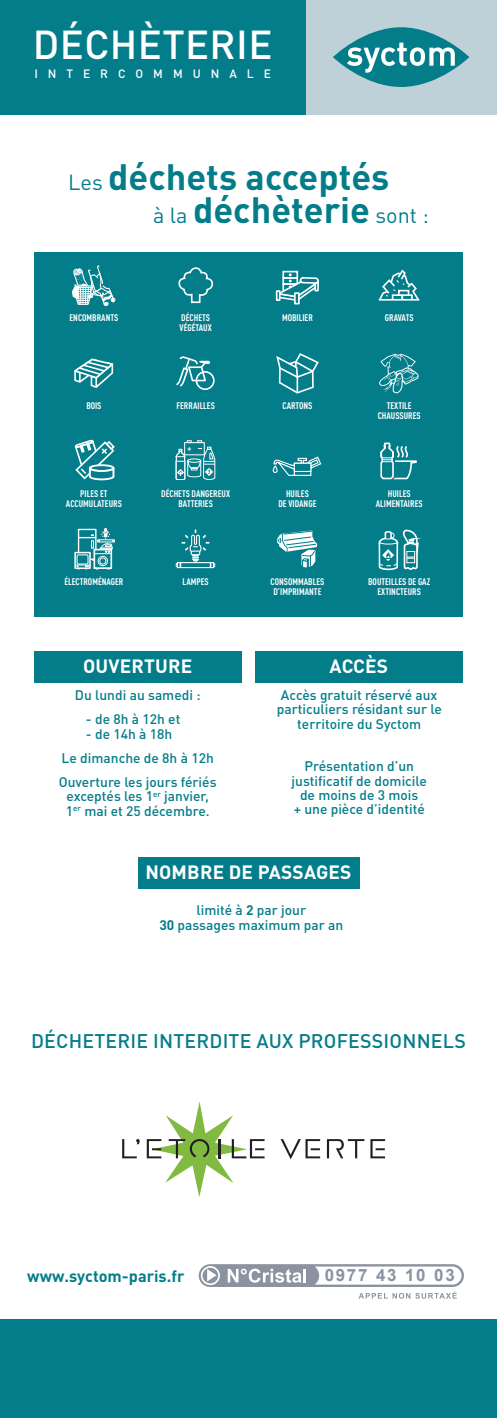
<style>
.page{position:relative;width:497px;height:1418px;background:#fff}
.page>*{position:absolute;margin:0;border:0;box-sizing:border-box;transform-origin:0 0}
.t1{font:500 39.9px "DIN Pro";letter-spacing:.01em;color:#fff}
.t2{font:700 36.2px "DIN Pro";color:#047d8a}
.t3{font:500 19.5px "DIN Pro";letter-spacing:.01em;color:#047d8a}
.t4{font:700 19.02px "DIN Pro";letter-spacing:.01em;color:#fff}
.t5{font:700 16.9px "Arial";letter-spacing:.1em;color:#8a939f}
.t6{font:700 16.3px "DIN Pro";color:#047d8a}
.t7{font:500 13.75px/14.2px "DIN Pro";color:#047d8a;text-align:center}
.t8{font:500 11.97px "DIN Pro";letter-spacing:.83em;color:#fff}
.t9{font:700 9.47px/10px "DIN Cond";color:#fff;text-align:center}
.s1{font-weight:400;font-size:21.6px}
.s2{font-weight:700}
</style>
<div class="page">
<div style="left:302px;top:0;width:194px;height:114px;background:#bfd1d8"></div>
<div style="left:0;top:1319px;width:496px;height:98px;background:#047d8a"></div>
<svg style="left:198px;top:1264px;width:265px;height:34px"></svg>
<div style="left:0;top:0;width:305px;height:114px;background:#047d8a"></div>
<svg style="left:332px;top:27px;width:136px;height:60px;fill:#047d8a"></svg>
<svg style="left:346px;top:43px;width:108px;height:30px;background:#53a5ae"></svg>
<div style="left:34px;top:252px;width:428px;height:365px;background:#047d8a"></div>
<svg style="left:378px;top:269px;width:42px;height:32px"></svg>
<svg style="left:379px;top:354px;width:39px;height:39px"></svg>
<svg style="left:74px;top:439px;width:41px;height:42px"></svg>
<svg style="left:380px;top:442px;width:36px;height:38px"></svg>
<svg style="left:75px;top:528px;width:40px;height:41px"></svg>
<svg style="left:277px;top:530px;width:40px;height:38px"></svg>
<svg style="left:378px;top:529px;width:42px;height:41px"></svg>
<svg style="left:173px;top:527px;width:44px;height:44px"></svg>
<div style="left:177px;top:562px;width:37px;height:6px;border:1px solid #fff"></div>
<svg style="left:176px;top:529px;width:39px;height:38px"></svg>
<div style="left:272px;top:465px;width:5px;height:8px;border:1px solid #fff;border-radius:2px"></div>
<svg style="left:273px;top:456px;width:48px;height:20px"></svg>
<div style="left:195px;top:371px;width:19px;height:19px;border:2px solid #fff;border-radius:50%"></div>
<svg style="left:176px;top:356px;width:34px;height:32px"></svg>
<div style="left:282px;top:271px;width:16px;height:8px;border:2px solid #fff"></div>
<div style="left:294px;top:292px;width:5px;height:12px;border:2px solid #fff"></div>
<svg style="left:276px;top:273px;width:43px;height:29px"></svg>
<svg style="left:72px;top:265px;width:43px;height:41px"></svg>
<svg style="left:178px;top:267px;width:35px;height:37px"></svg>
<svg style="left:74px;top:358px;width:40px;height:30px"></svg>
<svg style="left:276px;top:353px;width:43px;height:41px"></svg>
<div style="left:34px;top:651px;width:207px;height:31px;background:#047d8a"></div>
<div style="left:255px;top:651px;width:207px;height:31px;background:#047d8a"></div>
<svg style="left:175px;top:440px;width:40px;height:40px"></svg>
<svg style="left:122px;top:1139px;width:17px;height:19px"></svg>
<svg style="left:146px;top:1101px;width:118px;height:96px"></svg>
<svg style="left:280px;top:1139px;width:40px;height:20px"></svg>
<svg style="left:326px;top:1139px;width:38px;height:19px"></svg>
<svg style="left:370px;top:1139px;width:14px;height:19px"></svg>
<div style="left:137px;top:857px;width:222px;height:32px;background:#047d8a"></div>
<p class="t1" style="left:33px;top:17px;width:241px">DÉCHÈTERIE</p>
<p class="t8" style="left:34px;top:65px;width:238px">INTERCOMMUNALE</p>
<p class="t2" style="left:68px;top:152px;width:322px"><span class="s1">Les</span> déchets acceptés</p>
<p class="t2" style="left:153px;top:185px;width:277px"><span class="s1">à la</span> déchèterie <span class="s1">sont :</span></p>
<p class="t9" style="left:69px;top:312px;width:50px">ENCOMBRANTS</p>
<p class="t9" style="left:181px;top:312px;width:30px">DÉCHETS</p>
<p class="t9" style="left:282px;top:312px;width:32px">MOBILIER</p>
<p class="t9" style="left:179px;top:322px;width:34px">VÉGÉTAUX</p>
<p class="t9" style="left:384px;top:312px;width:30px">GRAVATS</p>
<p class="t9" style="left:86px;top:400px;width:17px">BOIS</p>
<p class="t9" style="left:282px;top:400px;width:31px">CARTONS</p>
<p class="t9" style="left:176px;top:400px;width:40px">FERRAILLES</p>
<p class="t9" style="left:386px;top:400px;width:26px">TEXTILE</p>
<p class="t9" style="left:377px;top:410px;width:44px">CHAUSSURES</p>
<p class="t9" style="left:80px;top:488px;width:29px">PILES ET</p>
<p class="t9" style="left:66px;top:498px;width:57px">ACCUMULATEURS</p>
<p class="t9" style="left:161px;top:488px;width:70px">DÉCHETS DANGEREUX</p>
<p class="t9" style="left:178px;top:498px;width:36px">BATTERIES</p>
<p class="t9" style="left:286px;top:488px;width:24px">HUILES</p>
<p class="t9" style="left:278px;top:498px;width:39px">DE VIDANGE</p>
<p class="t9" style="left:387px;top:488px;width:24px">HUILES</p>
<p class="t9" style="left:375px;top:498px;width:48px">ALIMENTAIRES</p>
<p class="t9" style="left:64px;top:576px;width:61px">ÉLECTROMÉNAGER</p>
<p class="t9" style="left:270px;top:576px;width:55px">CONSOMMABLES<br>D’IMPRIMANTE</p>
<p class="t9" style="left:368px;top:576px;width:63px">BOUTEILLES DE GAZ</p>
<p class="t9" style="left:182px;top:576px;width:28px">LAMPES</p>
<p class="t9" style="left:377px;top:586px;width:45px">EXTINCTEURS</p>
<p class="t4" style="left:83px;top:653px;width:111px">OUVERTURE</p>
<p class="t7" style="left:75px;top:687px;width:127px">Du lundi au samedi :</p>
<p class="t7" style="left:86px;top:711px;width:96px">- de 8h à 12h et</p>
<p class="t7" style="left:86px;top:726px;width:88px">- de 14h à 18h</p>
<p class="t7" style="left:62px;top:750px;width:153px">Le dimanche de 8h à 12h</p>
<p class="t7" style="left:59px;top:774px;width:159px">Ouverture les jours fériés exceptés les 1<sup>er</sup> janvier,<br>1<sup>er</sup> mai et 25 décembre.</p>
<p class="t4" style="left:329px;top:653px;width:60px">ACCÈS</p>
<p class="t7" style="left:276px;top:687px;width:166px">Accès gratuit réservé aux particuliers résidant sur le territoire du Syctom</p>
<p class="t7" style="left:304px;top:758px;width:111px">Présentation d’un</p>
<p class="t7" style="left:291px;top:773px;width:137px">justificatif de domicile</p>
<p class="t7" style="left:293px;top:787px;width:132px">de moins de 3 mois<br>+ une pièce d’identité</p>
<p class="t4" style="left:145px;top:859px;width:207px">NOMBRE DE PASSAGES</p>
<p class="t7" style="left:196px;top:902px;width:111px">limité à <span class="s2">2</span> par jour</p>
<p class="t7" style="left:159px;top:917px;width:185px"><span class="s2">30</span> passages maximum par an</p>
<p class="t3" style="left:31px;top:1027px;width:435px">DÉCHETERIE INTERDITE AUX PROFESSIONNELS</p>
<p class="t6" style="left:27px;top:1264px;width:158px">www.syctom-paris.fr</p>
<p class="t5" style="left:324px;top:1264px;width:131px">0977 43 10 03</p>
</div>
